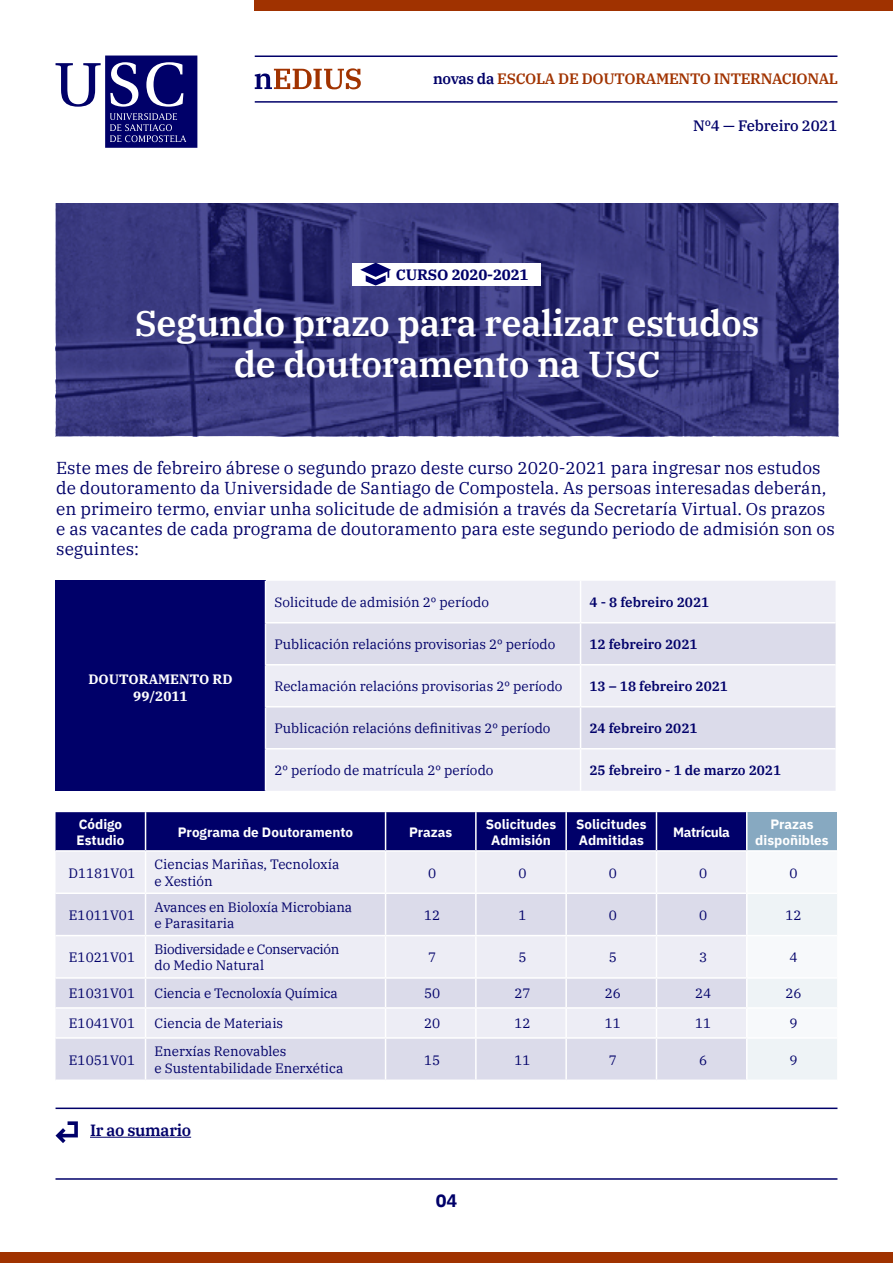
<style>
.page{position:relative;width:893px;height:1263px;background:#fff}
.page>*{position:absolute;margin:0;border:0;box-sizing:border-box;transform-origin:0 0}
.t1{font:600 36px/40.5px "IBM Plex Serif";letter-spacing:-.01em;color:#fff;text-align:center}
.t2{font:700 18px "IBM Plex Sans";color:#000069}
.t3{font:17.25px/20.2px "IBM Plex Serif";color:#000069}
.t4{font:600 16.2px "IBM Plex Serif";letter-spacing:-.02em;color:#000069}
.t5{font:600 15px "IBM Plex Serif";letter-spacing:-.02em;color:#a13300}
.t6{font:500 15px "IBM Plex Serif";letter-spacing:-.01em;color:#000069}
.t7{font:700 15px "IBM Plex Serif";letter-spacing:-.01em;color:#000069}
.t8{font:13.5px/16.5px "IBM Plex Serif";color:#000069}
.t9{font:700 13.5px/16.2px "IBM Plex Sans";color:#fff}
.t10{font:600 13.5px "IBM Plex Serif";color:#000069}
.t11{font:13.5px/16.5px "IBM Plex Serif";letter-spacing:-.03em;color:#000069}
.t12{font:700 13.5px/16.5px "IBM Plex Serif";color:#fff;text-align:center}
.t13{font:700 13.5px "IBM Plex Sans";letter-spacing:-.03em;color:#fff}
.s1{color:#000069}
</style>
<div class="page">
<svg style="left:56px;top:56px;width:141px;height:92px"></svg>
<hr style="left:255px;top:56px;width:582px;height:1px;background:#000069">
<hr style="left:255px;top:101px;width:582px;height:2px;background:#000069">
<div style="left:255px;top:0;width:638px;height:10px;background:#a03200"></div>
<div style="left:0;top:1252px;width:893px;height:11px;background:#a03200"></div>
<hr style="left:56px;top:1178px;width:781px;height:2px;background:#000069">
<hr style="left:90px;top:1137px;width:101px;height:1px;background:#000069">
<hr style="left:56px;top:1107px;width:781px;height:2px;background:#000069">
<svg style="left:56px;top:1121px;width:22px;height:22px"></svg>
<svg style="left:255px;top:68px;width:106px;height:21px"></svg>
<svg style="left:56px;top:203px;width:781px;height:233px;background:#36357b"></svg>
<div style="left:352px;top:263px;width:189px;height:22px;background:#fff"></div>
<svg style="left:360px;top:263px;width:31px;height:23px"></svg>
<div style="left:56px;top:581px;width:210px;height:210px;background:#000069"></div>
<div style="left:266px;top:581px;width:570px;height:210px;background:#ededf5"></div>
<svg style="left:266px;top:623px;width:570px;height:125px;background:#e1e1ed"></svg>
<hr style="left:265px;top:581px;width:1px;height:41px;background:#fff">
<hr style="left:580px;top:581px;width:1px;height:41px;background:#fff">
<hr style="left:265px;top:622px;width:315px;height:1px;background:#fff">
<hr style="left:265px;top:623px;width:1px;height:41px;background:#fff">
<hr style="left:580px;top:622px;width:256px;height:1px;background:#fff">
<hr style="left:580px;top:623px;width:1px;height:41px;background:#fff">
<hr style="left:265px;top:664px;width:315px;height:1px;background:#fff">
<hr style="left:265px;top:665px;width:1px;height:41px;background:#fff">
<hr style="left:580px;top:664px;width:256px;height:1px;background:#fff">
<hr style="left:580px;top:665px;width:1px;height:41px;background:#fff">
<hr style="left:265px;top:706px;width:315px;height:1px;background:#fff">
<hr style="left:265px;top:707px;width:1px;height:41px;background:#fff">
<hr style="left:580px;top:706px;width:256px;height:1px;background:#fff">
<hr style="left:580px;top:707px;width:1px;height:41px;background:#fff">
<hr style="left:265px;top:748px;width:315px;height:1px;background:#fff">
<hr style="left:265px;top:749px;width:1px;height:42px;background:#fff">
<hr style="left:580px;top:748px;width:256px;height:1px;background:#fff">
<hr style="left:580px;top:749px;width:1px;height:42px;background:#fff">
<svg style="left:56px;top:812px;width:781px;height:267px;background:#c8c9df"></svg>
<hr style="left:56px;top:1037px;width:90px;height:2px;background:#fff">
<hr style="left:146px;top:1037px;width:240px;height:2px;background:#fff">
<hr style="left:145px;top:1039px;width:1px;height:40px;background:#fff">
<hr style="left:386px;top:1037px;width:90px;height:2px;background:#fff">
<hr style="left:385px;top:1039px;width:1px;height:40px;background:#fff">
<hr style="left:476px;top:1037px;width:90px;height:2px;background:#fff">
<hr style="left:475px;top:1039px;width:2px;height:40px;background:#fff">
<hr style="left:566px;top:1037px;width:90px;height:2px;background:#fff">
<hr style="left:565px;top:1039px;width:2px;height:40px;background:#fff">
<hr style="left:656px;top:1037px;width:91px;height:2px;background:#fff">
<hr style="left:656px;top:1039px;width:1px;height:40px;background:#fff">
<hr style="left:747px;top:1037px;width:90px;height:2px;background:#fff">
<hr style="left:746px;top:1039px;width:1px;height:40px;background:#fff">
<p class="t5" style="left:433px;top:67px;width:407px"><span class="s1">novas da</span> ESCOLA DE DOUTORAMENTO INTERNACIONAL</p>
<p class="t6" style="left:693px;top:114px;width:146px">Nº4 — Febreiro 2021</p>
<p class="t7" style="left:396px;top:263px;width:134px">CURSO 2020-2021</p>
<h1 class="t1" style="left:135px;top:300px;width:626px">Segundo prazo para realizar estudos de doutoramento na USC</h1>
<p class="t3" style="left:56px;top:456px;width:780px">Este mes de febreiro ábrese o segundo prazo deste curso 2020-2021 para ingresar nos estudos de doutoramento da Universidade de Santiago de Compostela. As persoas interesadas deberán, en primeiro termo, enviar unha solicitude de admisión a través da Secretaría Virtual. Os prazos e as vacantes de cada programa de doutoramento para este segundo periodo de admisión son os seguintes:</p>
<p class="t12" style="left:88px;top:670px;width:146px">DOUTORAMENTO RD<br>99/2011</p>
<p class="t8" style="left:274px;top:593px;width:216px">Solicitude de admisión 2º período</p>
<p class="t10" style="left:589px;top:592px;width:121px">4 - 8 febreiro 2021</p>
<p class="t8" style="left:274px;top:635px;width:282px">Publicación relacións provisorias 2º período</p>
<p class="t10" style="left:589px;top:634px;width:110px">12 febreiro 2021</p>
<p class="t8" style="left:274px;top:677px;width:290px">Reclamación relacións provisorias 2º período</p>
<p class="t10" style="left:589px;top:676px;width:140px">13 – 18 febreiro 2021</p>
<p class="t8" style="left:274px;top:719px;width:278px">Publicación relacións definitivas 2º período</p>
<p class="t10" style="left:589px;top:718px;width:110px">24 febreiro 2021</p>
<p class="t8" style="left:274px;top:761px;width:221px">2º período de matrícula 2º período</p>
<p class="t10" style="left:589px;top:760px;width:193px">25 febreiro - 1 de marzo 2021</p>
<p class="t9" style="left:77px;top:815px;width:49px">Código<br>Estudio</p>
<p class="t9" style="left:178px;top:823px;width:177px">Programa de Doutoramento</p>
<p class="t9" style="left:409px;top:823px;width:45px">Prazas</p>
<p class="t9" style="left:486px;top:815px;width:72px;text-align:center">Solicitudes<br>Admisión</p>
<p class="t9" style="left:576px;top:815px;width:72px">Solicitudes<br>Admitidas</p>
<p class="t13" style="left:673px;top:821px;width:58px">Matrícula</p>
<p class="t9" style="left:755px;top:815px;width:75px;text-align:center">Prazas dispoñibles</p>
<p class="t8" style="left:68px;top:863px;width:69px">D1181V01</p>
<p class="t8" style="left:155px;top:855px;width:186px">Ciencias Mariñas, Tecnoloxía e Xestión</p>
<p class="t8" style="left:428px;top:863px;width:10px">0</p>
<p class="t8" style="left:518px;top:863px;width:10px">0</p>
<p class="t8" style="left:609px;top:863px;width:10px">0</p>
<p class="t8" style="left:699px;top:863px;width:10px">0</p>
<p class="t8" style="left:789px;top:863px;width:10px">0</p>
<p class="t8" style="left:69px;top:906px;width:68px">E1011V01</p>
<p class="t8" style="left:155px;top:897px;width:199px">Avances en Bioloxía Microbiana e Parasitaria</p>
<p class="t8" style="left:424px;top:906px;width:18px">12</p>
<p class="t8" style="left:518px;top:906px;width:10px">1</p>
<p class="t8" style="left:609px;top:906px;width:10px">0</p>
<p class="t8" style="left:699px;top:906px;width:10px">0</p>
<p class="t8" style="left:785px;top:906px;width:18px">12</p>
<p class="t8" style="left:69px;top:948px;width:68px">E1021V01</p>
<p class="t11" style="left:155px;top:940px;width:186px">Biodiversidade e Conservación do Medio Natural</p>
<p class="t8" style="left:428px;top:948px;width:10px">7</p>
<p class="t8" style="left:518px;top:948px;width:10px">5</p>
<p class="t8" style="left:609px;top:948px;width:10px">5</p>
<p class="t8" style="left:699px;top:948px;width:10px">3</p>
<p class="t8" style="left:789px;top:948px;width:10px">4</p>
<p class="t8" style="left:69px;top:984px;width:68px">E1031V01</p>
<p class="t8" style="left:155px;top:984px;width:185px">Ciencia e Tecnoloxía Química</p>
<p class="t8" style="left:424px;top:984px;width:18px">50</p>
<p class="t8" style="left:514px;top:984px;width:18px">27</p>
<p class="t8" style="left:605px;top:984px;width:18px">26</p>
<p class="t8" style="left:695px;top:984px;width:18px">24</p>
<p class="t8" style="left:785px;top:984px;width:18px">26</p>
<p class="t8" style="left:69px;top:1014px;width:68px">E1041V01</p>
<p class="t8" style="left:155px;top:1014px;width:130px">Ciencia de Materiais</p>
<p class="t8" style="left:424px;top:1014px;width:18px">20</p>
<p class="t8" style="left:514px;top:1014px;width:18px">12</p>
<p class="t8" style="left:605px;top:1014px;width:18px">11</p>
<p class="t8" style="left:695px;top:1014px;width:18px">11</p>
<p class="t8" style="left:789px;top:1014px;width:10px">9</p>
<p class="t8" style="left:69px;top:1050px;width:68px">E1051V01</p>
<p class="t8" style="left:155px;top:1042px;width:190px">Enerxías Renovables<br>e Sustentabilidade Enerxética</p>
<p class="t8" style="left:424px;top:1050px;width:18px">15</p>
<p class="t8" style="left:514px;top:1050px;width:18px">11</p>
<p class="t8" style="left:609px;top:1050px;width:10px">7</p>
<p class="t8" style="left:699px;top:1050px;width:10px">6</p>
<p class="t8" style="left:789px;top:1050px;width:10px">9</p>
<p class="t4" style="left:90px;top:1118px;width:103px">Ir ao sumario</p>
<h2 class="t2" style="left:436px;top:1186px;width:23px">04</h2>
</div>
